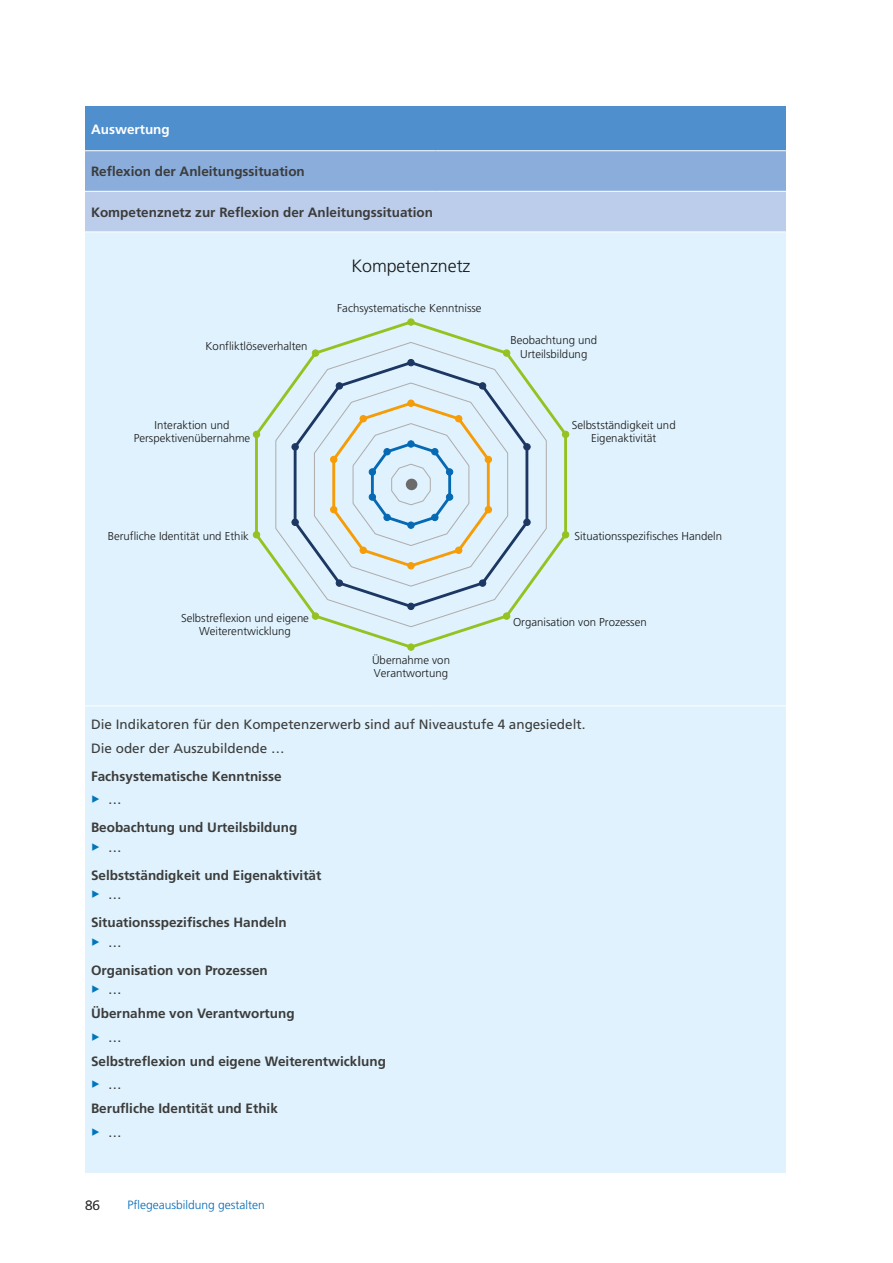
<style>
.page{position:relative;width:893px;height:1263px;background:#fff}
.page>*{position:absolute;margin:0;border:0;box-sizing:border-box;transform-origin:0 0}
.t1{font:300 17.85px "Frutiger LT Std";color:#181717}
.id257{font:700 13.5px "Frutiger LT Std";color:#3c3c3b}
.id256{font:13.5px "Frutiger LT Std";color:#3c3c3b}
.id251{font:13.5px "Fago Pro";color:#0075bc}
.id259{font:700 13.5px "Frutiger LT Std";color:#fff}
.t2{font:300 13.5px "Frutiger LT Std";color:#3c3c3b}
.t3{font:300 12px "Frutiger LT Std";color:#0069b4}
.t4{font:300 11.4px/13.2px "Frutiger LT Std";color:#181717;text-align:center}
.s1{font-family:"Frutiger LT Std";color:#3c3c3b}
</style>
<div class="page">
<div style="left:85px;top:106px;width:701px;height:45px;background:#4f8fcd"></div>
<div style="left:85px;top:151px;width:701px;height:40px;background:#8baddc"></div>
<div style="left:85px;top:191px;width:701px;height:41px;background:#bccdeb"></div>
<div style="left:85px;top:232px;width:701px;height:941px;background:#dff2fd"></div>
<hr style="left:85px;top:150px;width:350px;height:1px;background:#fff">
<hr style="left:435px;top:150px;width:351px;height:1px;background:#fff">
<hr style="left:85px;top:191px;width:350px;height:1px;background:#fff">
<hr style="left:435px;top:191px;width:351px;height:1px;background:#fff">
<hr style="left:85px;top:231px;width:350px;height:1px;background:#fff">
<hr style="left:435px;top:231px;width:351px;height:1px;background:#fff">
<hr style="left:85px;top:705px;width:350px;height:1px;background:#fff">
<hr style="left:435px;top:705px;width:351px;height:1px;background:#fff">
<svg style="left:254px;top:322px;width:314px;height:326px;background:#d6e8ed"></svg>
<svg style="left:409px;top:320px;width:4px;height:4px"></svg>
<div style="left:407px;top:318px;width:8px;height:8px;border:1px solid #95c121;border-radius:50%"></div>
<div style="left:503px;top:350px;width:7px;height:6px;background:#95c121;border-radius:50%"></div>
<div style="left:503px;top:349px;width:7px;height:8px;border:1px solid #95c121;border-radius:50%"></div>
<div style="left:562px;top:431px;width:7px;height:7px;background:#95c121;border-radius:50%"></div>
<div style="left:562px;top:431px;width:7px;height:7px;border:1px solid #95c121;border-radius:50%"></div>
<div style="left:562px;top:531px;width:7px;height:7px;background:#95c121;border-radius:50%"></div>
<div style="left:562px;top:531px;width:7px;height:7px;border:1px solid #95c121;border-radius:50%"></div>
<div style="left:503px;top:613px;width:7px;height:6px;background:#95c121;border-radius:50%"></div>
<div style="left:503px;top:612px;width:7px;height:8px;border:1px solid #95c121;border-radius:50%"></div>
<svg style="left:409px;top:645px;width:4px;height:4px"></svg>
<div style="left:407px;top:643px;width:8px;height:8px;border:1px solid #95c121;border-radius:50%"></div>
<div style="left:312px;top:613px;width:7px;height:6px;background:#95c121;border-radius:50%"></div>
<div style="left:312px;top:612px;width:7px;height:8px;border:1px solid #95c121;border-radius:50%"></div>
<div style="left:253px;top:531px;width:7px;height:7px;background:#95c121;border-radius:50%"></div>
<div style="left:253px;top:531px;width:7px;height:7px;border:1px solid #95c121;border-radius:50%"></div>
<div style="left:253px;top:431px;width:7px;height:7px;background:#95c121;border-radius:50%"></div>
<div style="left:253px;top:431px;width:7px;height:7px;border:1px solid #95c121;border-radius:50%"></div>
<div style="left:312px;top:350px;width:7px;height:6px;background:#95c121;border-radius:50%"></div>
<div style="left:312px;top:349px;width:7px;height:8px;border:1px solid #95c121;border-radius:50%"></div>
<div style="left:406px;top:479px;width:11px;height:11px;background:#6b6b6a;border-radius:50%"></div>
<p class="id259" style="left:91px;top:121px;width:80px">Auswertung</p>
<p class="id257" style="left:91px;top:163px;width:215px">Reflexion der Anleitungssituation</p>
<p class="id257" style="left:91px;top:204px;width:344px">Kompetenznetz zur Reflexion der Anleitungssituation</p>
<p class="t1" style="left:351px;top:256px;width:121px">Kompetenznetz</p>
<p class="t4" style="left:206px;top:339px;width:103px">Konfliktlöseverhalten</p>
<p class="t4" style="left:134px;top:419px;width:118px">Interaktion und<br>Perspektivenübernahme</p>
<p class="t4" style="left:337px;top:301px;width:146px">Fachsystematische Kenntnisse</p>
<p class="t4" style="left:510px;top:334px;width:88px">Beobachtung und<br>Urteilsbildung</p>
<p class="t4" style="left:572px;top:419px;width:105px">Selbstständigkeit und<br>Eigenaktivität</p>
<p class="t4" style="left:108px;top:530px;width:143px">Berufliche Identität und Ethik</p>
<p class="t4" style="left:181px;top:612px;width:129px">Selbstreflexion und eigene<br>Weiterentwicklung</p>
<p class="t4" style="left:372px;top:653px;width:79px;text-align:left">Übernahme von<br>Verantwortung</p>
<p class="t4" style="left:574px;top:530px;width:149px">Situationsspezifisches Handeln</p>
<p class="t4" style="left:513px;top:615px;width:135px">Organisation von Prozessen</p>
<p class="id256" style="left:91px;top:716px;width:496px">Die Indikatoren für den Kompetenzerwerb sind auf Niveaustufe 4 angesiedelt.</p>
<p class="id256" style="left:91px;top:740px;width:195px">Die oder der Auszubildende …</p>
<p class="id257" style="left:91px;top:768px;width:192px">Fachsystematische Kenntnisse</p>
<p class="id251" style="left:91px;top:791px;width:32px">▶ <span class="s1">…</span></p>
<p class="id257" style="left:91px;top:820px;width:208px">Beobachtung und Urteilsbildung</p>
<p class="id251" style="left:91px;top:839px;width:32px">▶ <span class="s1">…</span></p>
<p class="id257" style="left:91px;top:867px;width:232px">Selbstständigkeit und Eigenaktivität</p>
<p class="id251" style="left:91px;top:886px;width:32px">▶ <span class="s1">…</span></p>
<p class="id257" style="left:91px;top:915px;width:197px">Situationsspezifisches Handeln</p>
<p class="id251" style="left:91px;top:934px;width:32px">▶ <span class="s1">…</span></p>
<p class="id257" style="left:91px;top:962px;width:178px">Organisation von Prozessen</p>
<p class="id251" style="left:91px;top:981px;width:32px">▶ <span class="s1">…</span></p>
<p class="id257" style="left:91px;top:1005px;width:205px">Übernahme von Verantwortung</p>
<p class="id251" style="left:91px;top:1029px;width:32px">▶ <span class="s1">…</span></p>
<p class="id257" style="left:91px;top:1053px;width:296px">Selbstreflexion und eigene Weiterentwicklung</p>
<p class="id251" style="left:91px;top:1076px;width:32px">▶ <span class="s1">…</span></p>
<p class="id257" style="left:91px;top:1100px;width:188px">Berufliche Identität und Ethik</p>
<p class="id251" style="left:91px;top:1124px;width:32px">▶ <span class="s1">…</span></p>
<p class="t2" style="left:85px;top:1197px;width:17px">86</p>
<p class="t3" style="left:128px;top:1198px;width:139px">Pflegeausbildung gestalten</p>
</div>
